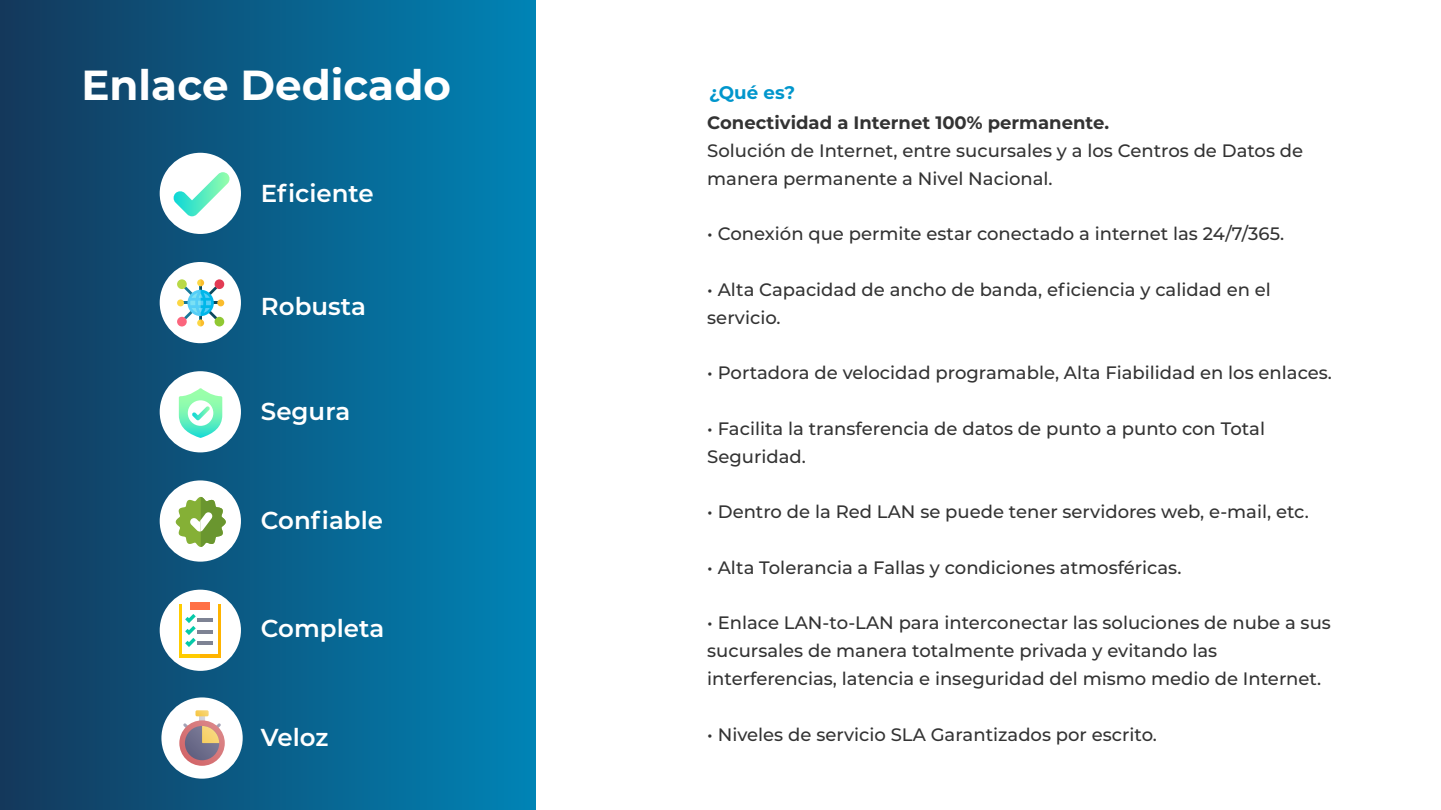
<style>
.page{position:relative;width:1441px;height:810px;background:#fff}
.page>*{position:absolute;margin:0;border:0;box-sizing:border-box;transform-origin:0 0}
.t1{font:700 42px "Montserrat";color:#fff}
.t2{font:600 24.45px "Montserrat";color:#fff}
.t3{font:700 18.15px "Montserrat";color:#0096cc}
.t4{font:500 18px/27.8px "Montserrat";color:#333}
.t5{font:700 18px "Montserrat";color:#333}
</style>
<div class="page">
<div style="left:0;top:0;width:535px;height:810px;background:linear-gradient(to right,#14385b,#0084b6)"></div>
<div style="left:160px;top:153px;width:81px;height:81px;background:#fff;border-radius:50%"></div>
<svg style="left:173px;top:172px;width:57px;height:44px"></svg>
<div style="left:160px;top:262px;width:81px;height:81px;background:#fff;border-radius:50%"></div>
<svg style="left:183px;top:279px;width:36px;height:47px"></svg>
<div style="left:217px;top:299px;width:7px;height:7px;background:#fabc2c;border-radius:50%"></div>
<div style="left:177px;top:299px;width:7px;height:7px;background:#fcd743;border-radius:50%"></div>
<div style="left:177px;top:279px;width:10px;height:10px;background:#b8d947;border-radius:50%"></div>
<div style="left:214px;top:279px;width:10px;height:10px;background:#e23b54;border-radius:50%"></div>
<div style="left:177px;top:317px;width:10px;height:9px;background:#fb657d;border-radius:50%"></div>
<div style="left:214px;top:317px;width:10px;height:9px;background:#90c832;border-radius:50%"></div>
<div style="left:160px;top:371px;width:81px;height:81px;background:#fff;border-radius:50%"></div>
<svg style="left:179px;top:388px;width:43px;height:50px"></svg>
<div style="left:160px;top:480px;width:81px;height:82px;background:#fff;border-radius:50%"></div>
<svg style="left:176px;top:497px;width:50px;height:50px"></svg>
<div style="left:160px;top:590px;width:81px;height:81px;background:#fff;border-radius:50%"></div>
<svg style="left:180px;top:604px;width:20px;height:53px"></svg>
<div style="left:200px;top:604px;width:21px;height:53px;background:#ffb400"></div>
<div style="left:183px;top:604px;width:35px;height:49px;background:#fff"></div>
<div style="left:190px;top:602px;width:20px;height:7px;background:#ff7045"></div>
<svg style="left:185px;top:614px;width:11px;height:33px"></svg>
<hr style="left:198px;top:618px;width:15px;height:3px;background:#7e8394">
<hr style="left:198px;top:630px;width:15px;height:3px;background:#7e8394">
<hr style="left:198px;top:642px;width:15px;height:3px;background:#7e8394">
<div style="left:161px;top:697px;width:82px;height:82px;background:#fff;border-radius:50%"></div>
<svg style="left:183px;top:723px;width:4px;height:4px"></svg>
<svg style="left:179px;top:720px;width:46px;height:46px"></svg>
<div style="left:185px;top:726px;width:34px;height:34px;background:linear-gradient(to right,#656382,#747592);border-radius:17px"></div>
<svg style="left:195px;top:710px;width:26px;height:33px"></svg>
<h1 class="t1" style="left:81px;top:55px;width:371px">Enlace Dedicado</h1>
<h2 class="t2" style="left:261px;top:176px;width:114px">Eficiente</h2>
<h2 class="t2" style="left:261px;top:289px;width:107px">Robusta</h2>
<h2 class="t2" style="left:261px;top:394px;width:91px">Segura</h2>
<h2 class="t2" style="left:261px;top:503px;width:123px">Confiable</h2>
<h2 class="t2" style="left:261px;top:611px;width:125px">Completa</h2>
<h2 class="t2" style="left:261px;top:720px;width:69px">Veloz</h2>
<p class="t3" style="left:709px;top:79px;width:87px">¿Qué es?</p>
<p class="t5" style="left:707px;top:110px;width:403px">Conectividad a Internet 100% permanente.</p>
<p class="t4" style="left:707px;top:136px;width:597px">Solución de Internet, entre sucursales y a los Centros de Datos de manera permanente a Nivel Nacional.</p>
<p class="t4" style="left:707px;top:219px;width:578px">• Conexión que permite estar conectado a internet las 24/7/365.</p>
<p class="t4" style="left:707px;top:275px;width:565px">• Alta Capacidad de ancho de banda, eficiencia y calidad en el servicio.</p>
<p class="t4" style="left:707px;top:358px;width:626px">• Portadora de velocidad programable, Alta Fiabilidad en los enlaces.</p>
<p class="t4" style="left:707px;top:414px;width:559px">• Facilita la transferencia de datos de punto a punto con Total<br>Seguridad.</p>
<p class="t4" style="left:707px;top:497px;width:603px">• Dentro de la Red LAN se puede tener servidores web, e-mail, etc.</p>
<p class="t4" style="left:707px;top:553px;width:475px">• Alta Tolerancia a Fallas y condiciones atmosféricas.</p>
<p class="t4" style="left:707px;top:608px;width:625px">• Enlace LAN-to-LAN para interconectar las soluciones de nube a sus sucursales de manera totalmente privada y evitando las interferencias, latencia e inseguridad del mismo medio de Internet.</p>
<p class="t4" style="left:707px;top:720px;width:451px">• Niveles de servicio SLA Garantizados por escrito.</p>
</div>
